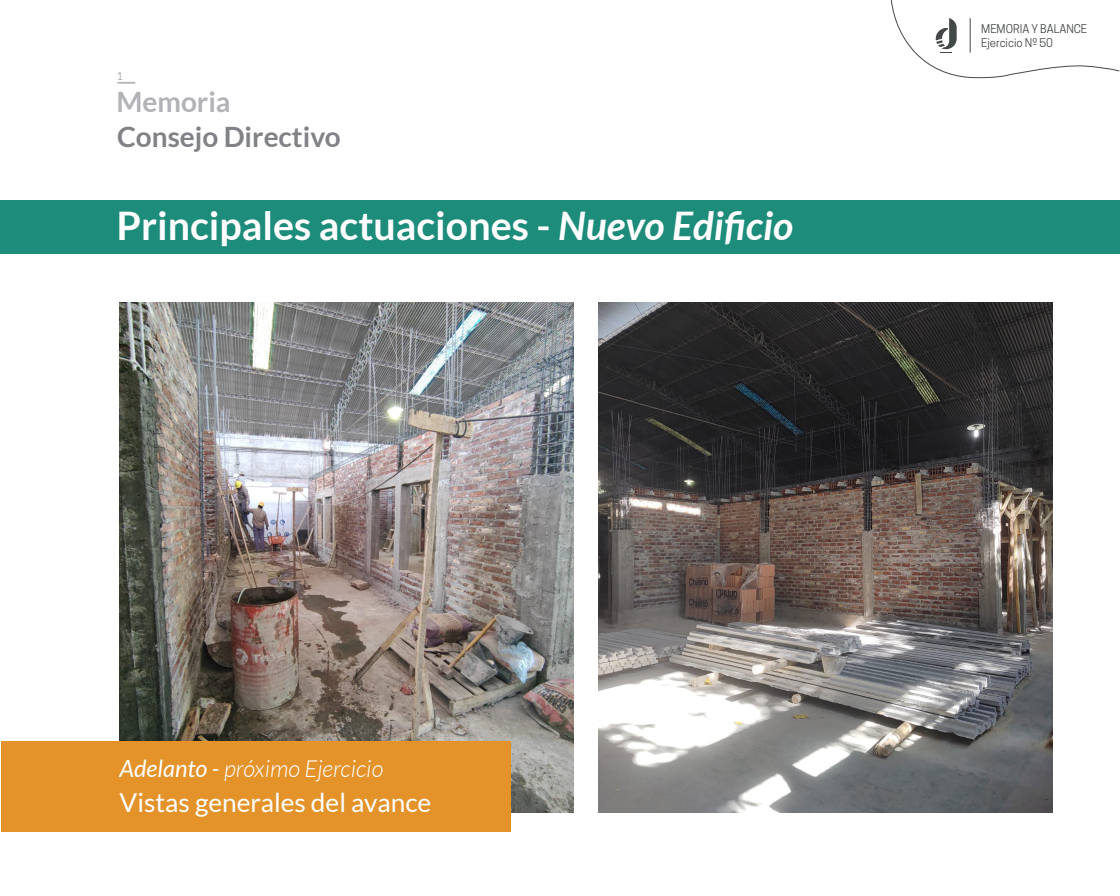
<style>
.page{position:relative;width:1120px;height:896px;background:#fff}
.page>*{position:absolute;margin:0;border:0;box-sizing:border-box;transform-origin:0 0}
.t1{font:700 39.38px "Lato";color:#fff}
.t2{font:700 28px "Lato";color:#808285}
.t3{font:700 28px "Lato";color:#b2b3b7}
.t4{font:26.25px "Lato";color:#fff}
.t5{font:italic 300 23.62px "Lato";color:#fff}
.t6{font:11.38px/14px "Cooper Hewitt";color:#454849}
.t7{font:11.38px "Lato";color:#b2b3b7}
.s1{font-style:italic}
.s2{font-weight:400}
</style>
<div class="page">
<img style="left:120px;top:303px;width:453px;height:510px">
<div style="left:1px;top:742px;width:510px;height:90px;background:#e4932b"></div>
<img style="left:599px;top:303px;width:453px;height:510px">
<div style="left:0;top:200px;width:1119px;height:53px;background:#1d8c7a"></div>
<svg style="left:117px;top:82px;width:18px;height:2px"></svg>
<svg style="left:891px;top:0;width:229px;height:78px"></svg>
<p class="t7" style="left:116px;top:70px;width:8px">1</p>
<p class="t3" style="left:116px;top:86px;width:116px">Memoria</p>
<p class="t2" style="left:117px;top:120px;width:225px">Consejo Directivo</p>
<p class="t1" style="left:116px;top:203px;width:678px">Principales actuaciones - <span class="s1">Nuevo Edificio</span></p>
<p class="t6" style="left:981px;top:21px;width:107px">MEMORIA Y BALANCE<br>Ejercicio Nº 50</p>
<p class="t5" style="left:120px;top:756px;width:265px"><span class="s2">Adelanto -</span> próximo Ejercicio</p>
<p class="t4" style="left:120px;top:788px;width:313px">Vistas generales del avance</p>
</div>
